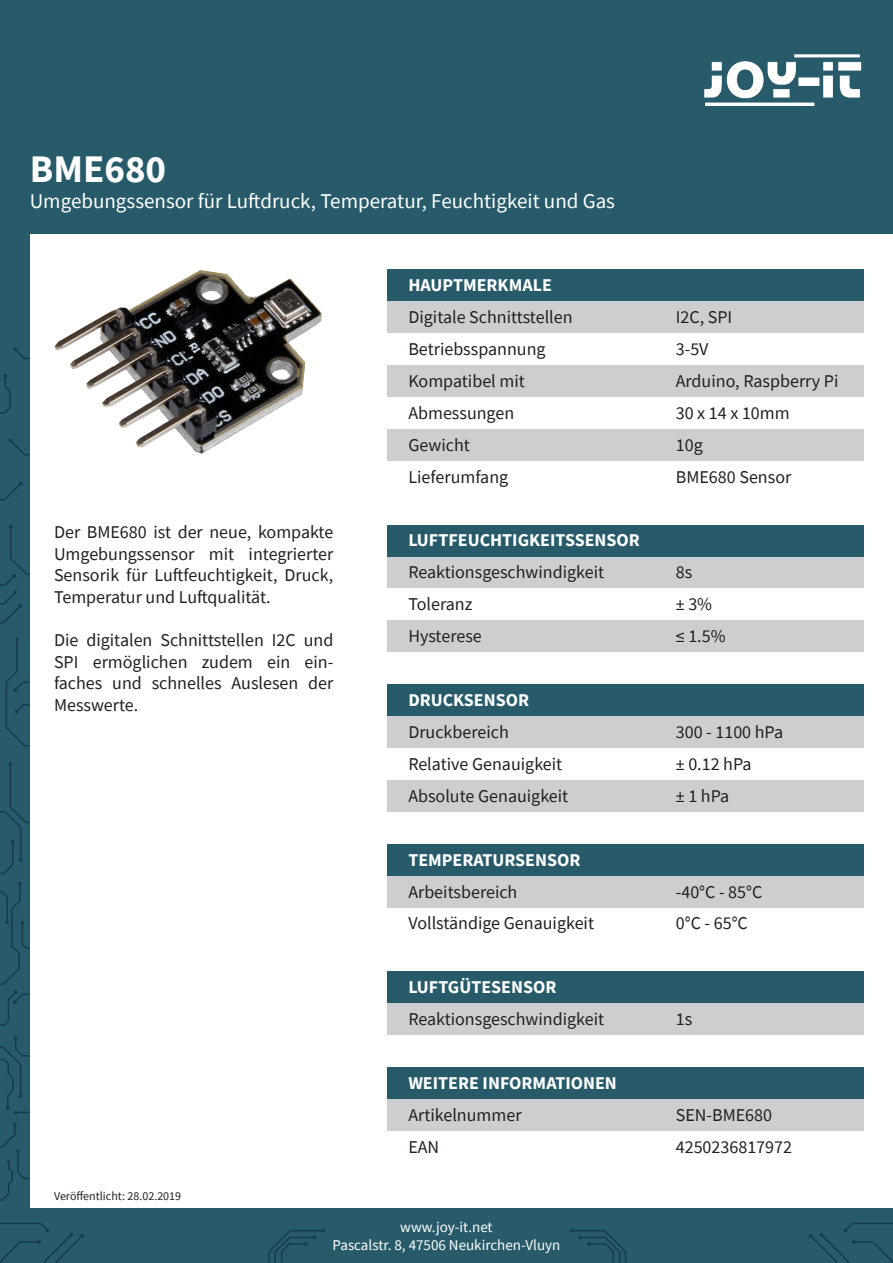
<style>
.page{position:relative;width:893px;height:1263px;background:#fff}
.page>*{position:absolute;margin:0;border:0;box-sizing:border-box;transform-origin:0 0}
.t1{font:700 39px "Source Sans Pro";color:#fff}
.t2{font:21px "Source Sans Pro";color:#fff}
.t3{font:18px/21.6px "Source Sans Pro";color:#231f20;text-align:justify}
.t4{font:700 18px "Source Sans Pro";color:#fff}
.t5{font:15px "Source Sans Pro";color:#fff}
.t6{font:12px "Source Sans Pro";color:#231f20}
</style>
<div class="page">
<div style="left:387px;top:429px;width:476px;height:32px;background:#cccecf"></div>
<div style="left:387px;top:301px;width:476px;height:32px;background:#cccecf"></div>
<div style="left:0;top:0;width:893px;height:234px;background:#275b6a"></div>
<img style="left:704px;top:54px;width:158px;height:52px">
<img style="left:54px;top:270px;width:267px;height:184px">
<div style="left:0;top:208px;width:30px;height:1001px;background:#275b6a"></div>
<div style="left:0;top:1209px;width:893px;height:54px;background:#275b6a"></div>
<div style="left:387px;top:269px;width:476px;height:32px;background:#275b6a"></div>
<div style="left:387px;top:620px;width:476px;height:32px;background:#cccecf"></div>
<div style="left:387px;top:556px;width:476px;height:32px;background:#cccecf"></div>
<div style="left:387px;top:524px;width:476px;height:32px;background:#275b6a"></div>
<div style="left:387px;top:780px;width:476px;height:32px;background:#cccecf"></div>
<div style="left:387px;top:716px;width:476px;height:32px;background:#cccecf"></div>
<div style="left:387px;top:684px;width:476px;height:32px;background:#275b6a"></div>
<div style="left:387px;top:876px;width:476px;height:32px;background:#cccecf"></div>
<div style="left:387px;top:844px;width:476px;height:32px;background:#275b6a"></div>
<div style="left:387px;top:1003px;width:476px;height:32px;background:#cccecf"></div>
<div style="left:387px;top:971px;width:476px;height:32px;background:#275b6a"></div>
<div style="left:387px;top:365px;width:476px;height:32px;background:#cccecf"></div>
<svg style="left:268px;top:1229px;width:57px;height:34px"></svg>
<svg style="left:570px;top:1229px;width:57px;height:34px"></svg>
<svg style="left:0;top:1223px;width:84px;height:40px"></svg>
<svg style="left:809px;top:1223px;width:84px;height:40px"></svg>
<svg style="left:0;top:1122px;width:30px;height:79px"></svg>
<svg style="left:0;top:1036px;width:30px;height:78px"></svg>
<svg style="left:0;top:882px;width:30px;height:144px"></svg>
<svg style="left:0;top:762px;width:30px;height:112px"></svg>
<svg style="left:5px;top:638px;width:25px;height:109px"></svg>
<svg style="left:0;top:525px;width:30px;height:99px"></svg>
<svg style="left:0;top:482px;width:23px;height:19px"></svg>
<svg style="left:9px;top:438px;width:21px;height:18px"></svg>
<svg style="left:0;top:374px;width:11px;height:40px"></svg>
<svg style="left:13px;top:347px;width:17px;height:12px"></svg>
<div style="left:387px;top:1099px;width:476px;height:32px;background:#cccecf"></div>
<div style="left:387px;top:1067px;width:476px;height:32px;background:#275b6a"></div>
<p class="t1" style="left:30px;top:143px;width:138px">BME680</p>
<p class="t2" style="left:30px;top:187px;width:587px">Umgebungssensor für Luftdruck, Temperatur, Feuchtigkeit und Gas</p>
<p class="t4" style="left:408px;top:273px;width:145px">HAUPTMERKMALE</p>
<p class="t3" style="left:408px;top:306px;width:166px">Digitale Schnittstellen</p>
<p class="t3" style="left:676px;top:306px;width:58px">I2C, SPI</p>
<p class="t3" style="left:408px;top:338px;width:139px">Betriebsspannung</p>
<p class="t3" style="left:676px;top:338px;width:34px">3-5V</p>
<p class="t3" style="left:408px;top:370px;width:118px">Kompatibel mit</p>
<p class="t3" style="left:676px;top:370px;width:164px">Arduino, Raspberry Pi</p>
<p class="t3" style="left:408px;top:402px;width:107px">Abmessungen</p>
<p class="t3" style="left:676px;top:402px;width:115px">30 x 14 x 10mm</p>
<p class="t3" style="left:408px;top:434px;width:63px">Gewicht</p>
<p class="t3" style="left:676px;top:434px;width:28px">10g</p>
<p class="t3" style="left:54px;top:521px;width:281px">Der BME680 ist der neue, kompakte Umgebungssensor mit integrierter Sensorik für Luftfeuchtigkeit, Druck, Temperatur und Luftqualität.</p>
<p class="t3" style="left:54px;top:629px;width:281px">Die digitalen Schnittstellen I2C und SPI ermöglichen zudem ein ein&shy;faches und schnelles Auslesen der Messwerte.</p>
<p class="t6" style="left:54px;top:1188px;width:129px">Veröffentlicht: 28.02.2019</p>
<p class="t3" style="left:408px;top:466px;width:101px">Lieferumfang</p>
<p class="t3" style="left:676px;top:466px;width:117px">BME680 Sensor</p>
<p class="t4" style="left:408px;top:528px;width:233px">LUFTFEUCHTIGKEITSSENSOR</p>
<p class="t3" style="left:408px;top:561px;width:198px">Reaktionsgeschwindigkeit</p>
<p class="t3" style="left:676px;top:561px;width:18px">8s</p>
<p class="t3" style="left:408px;top:593px;width:66px">Toleranz</p>
<p class="t3" style="left:676px;top:593px;width:38px">± 3%</p>
<p class="t3" style="left:408px;top:625px;width:75px">Hysterese</p>
<p class="t3" style="left:676px;top:625px;width:51px">≤ 1.5%</p>
<p class="t4" style="left:408px;top:688px;width:122px">DRUCKSENSOR</p>
<p class="t3" style="left:408px;top:721px;width:102px">Druckbereich</p>
<p class="t3" style="left:676px;top:721px;width:109px">300 - 1100 hPa</p>
<p class="t3" style="left:408px;top:753px;width:156px">Relative Genauigkeit</p>
<p class="t3" style="left:676px;top:753px;width:77px">± 0.12 hPa</p>
<p class="t3" style="left:408px;top:785px;width:162px">Absolute Genauigkeit</p>
<p class="t3" style="left:676px;top:785px;width:55px">± 1 hPa</p>
<p class="t4" style="left:408px;top:847px;width:174px">TEMPERATURSENSOR</p>
<p class="t3" style="left:408px;top:881px;width:111px">Arbeitsbereich</p>
<p class="t3" style="left:676px;top:881px;width:88px">-40°C - 85°C</p>
<p class="t3" style="left:408px;top:912px;width:187px">Vollständige Genauigkeit</p>
<p class="t3" style="left:676px;top:912px;width:74px">0°C - 65°C</p>
<p class="t4" style="left:408px;top:975px;width:150px">LUFTGÜTESENSOR</p>
<p class="t3" style="left:408px;top:1008px;width:198px">Reaktionsgeschwindigkeit</p>
<p class="t3" style="left:676px;top:1008px;width:18px">1s</p>
<p class="t4" style="left:408px;top:1071px;width:210px">WEITERE INFORMATIONEN</p>
<p class="t3" style="left:408px;top:1104px;width:115px">Artikelnummer</p>
<p class="t3" style="left:676px;top:1104px;width:98px">SEN-BME680</p>
<p class="t3" style="left:408px;top:1136px;width:32px">EAN</p>
<p class="t3" style="left:676px;top:1136px;width:118px">4250236817972</p>
<p class="t5" style="left:400px;top:1217px;width:94px">www.joy-it.net</p>
<p class="t5" style="left:333px;top:1235px;width:229px">Pascalstr. 8, 47506 Neukirchen-Vluyn</p>
</div>
